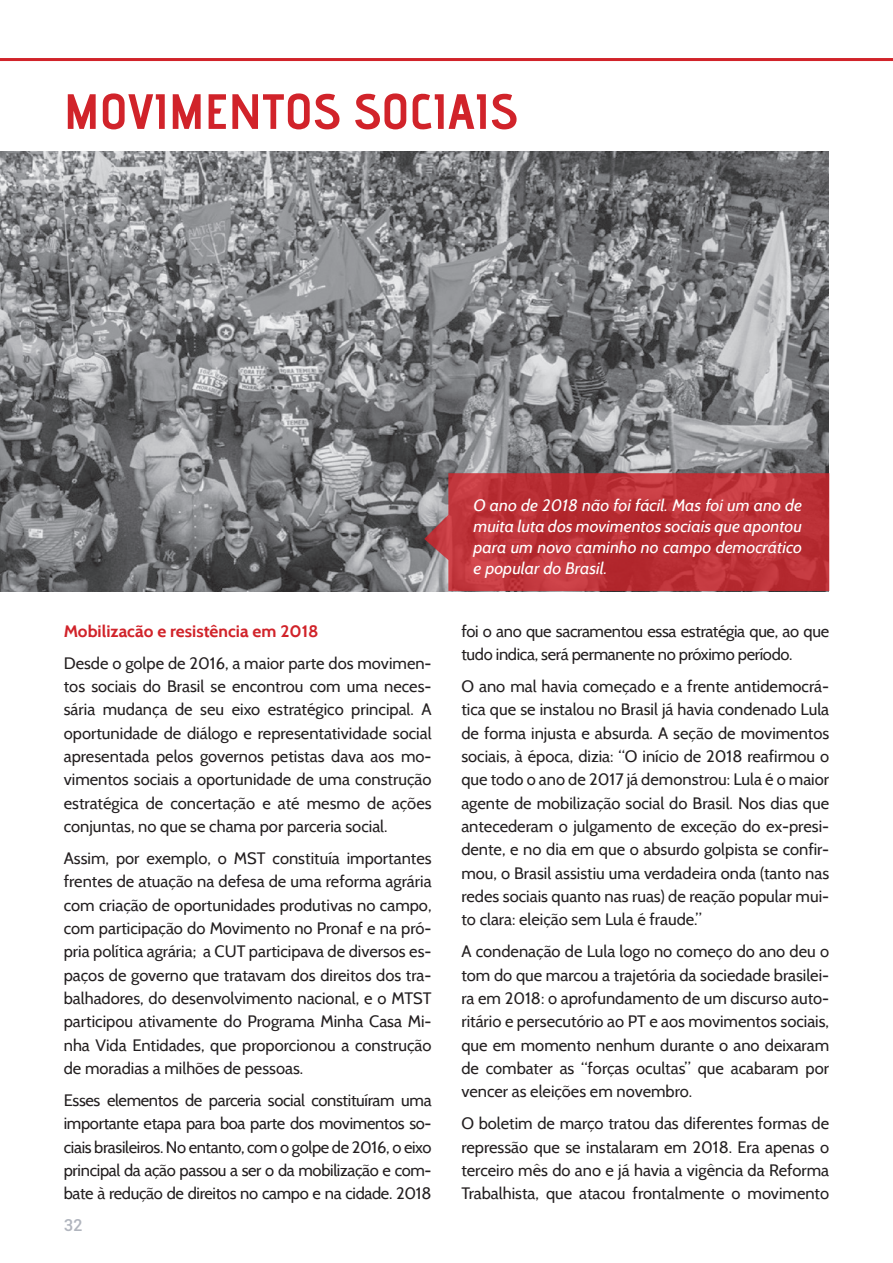
<style>
.page{position:relative;width:893px;height:1263px;background:#fff}
.page>*{position:absolute;margin:0;border:0;box-sizing:border-box;transform-origin:0 0}
.Paragraph_Style_blac{font:49.5px "advent Bd 3";color:#d1232a;scale:1.05 1}
.t1{font:16.5px/23.4px "Cabin";color:#231f20;text-align:justify}
.t2{font:italic 16.5px/21px "Cabin";color:#fff;text-align:justify;scale:1.05 1}
.t3{font:16.5px/23.4px "Cabin";letter-spacing:-.02em;color:#231f20}
.t4{font:700 16.5px "Cabin";color:#d1232a;scale:1.05 1}
.t5{font:500 16.5px "Roboto";color:#b1b5be}
</style>
<div class="page">
<hr style="left:0;top:58px;width:893px;height:3px;background:#d1232a">
<img style="left:0;top:151px;width:829px;height:440px">
<svg style="left:424px;top:473px;width:405px;height:118px;background:#bb373d"></svg>
<p class="Paragraph_Style_blac" style="left:64px;top:81px;width:434px">MOVIMENTOS SOCIAIS</p>
<p class="t4" style="left:64px;top:621px;width:244px">Mobilizacão e resistência em 2018</p>
<p class="t1" style="left:64px;top:651px;width:369px">Desde o golpe de 2016, a maior parte dos movimen&shy;tos sociais do Brasil se encontrou com uma neces&shy;sária mudança de seu eixo estratégico principal. A oportunidade de diálogo e representatividade social apresentada pelos governos petistas dava aos mo&shy;vimentos sociais a oportunidade de uma construção estratégica de concertação e até mesmo de ações conjuntas, no que se chama por parceria social.</p>
<p class="t1" style="left:64px;top:846px;width:369px">Assim, por exemplo, o MST constituía importantes frentes de atuação na defesa de uma reforma agrária com criação de oportunidades produtivas no campo, com participação do Movimento no Pronaf e na pró&shy;pria política agrária; a CUT participava de diversos es&shy;paços de governo que tratavam dos direitos dos tra&shy;balhadores, do desenvolvimento nacional, e o MTST participou ativamente do Programa Minha Casa Mi&shy;nha Vida Entidades, que proporcionou a construção de moradias a milhões de pessoas.</p>
<p class="t1" style="left:64px;top:1088px;width:369px">Esses elementos de parceria social constituíram uma importante etapa para boa parte dos movimentos so&shy;ciais brasileiros. No entanto, com o golpe de 2016, o eixo principal da ação passou a ser o da mobilização e com&shy;bate à redução de direitos no campo e na cidade. 2018</p>
<p class="t5" style="left:64px;top:1214px;width:20px">32</p>
<p class="t2" style="left:473px;top:495px;width:314px">O ano de 2018 não foi fácil. Mas foi um ano de muita luta dos movimentos sociais que apontou para um novo caminho no campo democrático e popular do Brasil.</p>
<p class="t3" style="left:461px;top:619px;width:369px">foi o ano que sacramentou essa estratégia que, ao que tudo indica, será permanente no próximo período.</p>
<p class="t1" style="left:461px;top:674px;width:369px">O ano mal havia começado e a frente antidemocrá&shy;tica que se instalou no Brasil já havia condenado Lula de forma injusta e absurda. A seção de movimentos sociais, à época, dizia: “O início de 2018 reafirmou o que todo o ano de 2017 já demonstrou: Lula é o maior agente de mobilização social do Brasil. Nos dias que antecederam o julgamento de exceção do ex-presi&shy;dente, e no dia em que o absurdo golpista se confir&shy;mou, o Brasil assistiu uma verdadeira onda (tanto nas redes sociais quanto nas ruas) de reação popular mui&shy;to clara: eleição sem Lula é fraude.”</p>
<p class="t1" style="left:461px;top:940px;width:369px">A condenação de Lula logo no começo do ano deu o tom do que marcou a trajetória da sociedade brasilei&shy;ra em 2018: o aprofundamento de um discurso auto&shy;ritário e persecutório ao PT e aos movimentos sociais, que em momento nenhum durante o ano deixaram de combater as “forças ocultas” que acabaram por vencer as eleições em novembro.</p>
<p class="t1" style="left:461px;top:1111px;width:369px">O boletim de março tratou das diferentes formas de repressão que se instalaram em 2018. Era apenas o terceiro mês do ano e já havia a vigência da Reforma Trabalhista, que atacou frontalmente o movimento</p>
</div>
